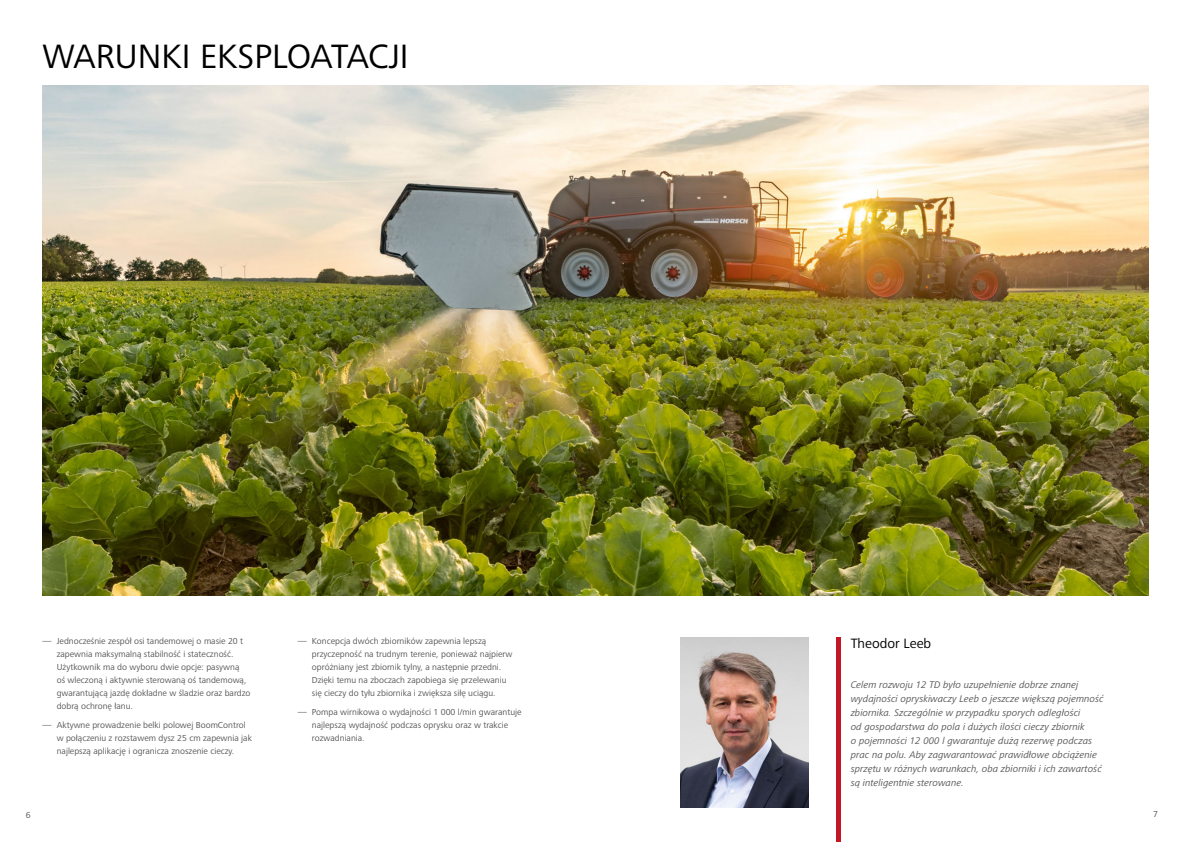
<style>
.page{position:relative;width:1191px;height:842px;background:#fff}
.page>*{position:absolute;margin:0;border:0;box-sizing:border-box;transform-origin:0 0}
.A_HEAD{font:35px "Frutiger Next LTW1 G";color:#000}
.Zitat_Titel{font:14px "Frutiger Next LTW1 G";color:#000}
.t1{font:italic 10px/14px "Frutiger Next LTW1 G";color:#575756}
.t2{font:9px/13px "Frutiger Next LTW1 G";color:#575756}
</style>
<div class="page">
<hr style="left:836px;top:638px;width:4px;height:204px;background:#c31727">
<img style="left:680px;top:638px;width:128px;height:170px">
<img style="left:43px;top:85px;width:1105px;height:510px">
<p class="A_HEAD" style="left:43px;top:36px;width:367px">WARUNKI EKSPLOATACJI</p>
<p class="t2" style="left:57px;top:635px;width:195px;text-indent:-14px">― Jednocześnie zespół osi tandemowej o masie 20 t zapewnia maksymalną stabilność i stateczność.<br>Użytkownik ma do wyboru dwie opcje: pasywną<br>oś wleczoną i aktywnie sterowaną oś tandemową, gwarantującą jazdę dokładne w śladzie oraz bardzo dobrą ochronę łanu.</p>
<p class="t2" style="left:57px;top:719px;width:197px;text-indent:-14px">― Aktywne prowadzenie belki polowej BoomControl w połączeniu z rozstawem dysz 25 cm zapewnia jak najlepszą aplikację i ogranicza znoszenie cieczy.</p>
<p class="t2" style="left:312px;top:635px;width:202px;text-indent:-14px">― Koncepcja dwóch zbiorników zapewnia lepszą przyczepność na trudnym terenie, ponieważ najpierw opróżniany jest zbiornik tylny, a następnie przedni.<br>Dzięki temu na zboczach zapobiega się przelewaniu się cieczy do tyłu zbiornika i zwiększa siłę uciągu.</p>
<p class="t2" style="left:312px;top:706px;width:211px;text-indent:-14px">― Pompa wirnikowa o wydajności 1 000 l/min gwarantuje najlepszą wydajność podczas oprysku oraz w trakcie rozwadniania.</p>
<p class="Zitat_Titel" style="left:850px;top:635px;width:82px">Theodor Leeb</p>
<p class="t1" style="left:850px;top:678px;width:254px">Celem rozwoju 12 TD było uzupełnienie dobrze znanej wydajności opryskiwaczy Leeb o jeszcze większą pojemność zbiornika. Szczególnie w przypadku sporych odległości<br>od gospodarstwa do pola i dużych ilości cieczy zbiornik<br>o pojemności 12 000 l gwarantuje dużą rezerwę podczas prac na polu. Aby zagwarantować prawidłowe obciążenie sprzętu w różnych warunkach, oba zbiorniki i ich zawartość są inteligentnie sterowane.</p>
<p class="t2" style="left:26px;top:809px;width:6px">6</p>
<p class="t2" style="left:1153px;top:808px;width:6px">7</p>
</div>
